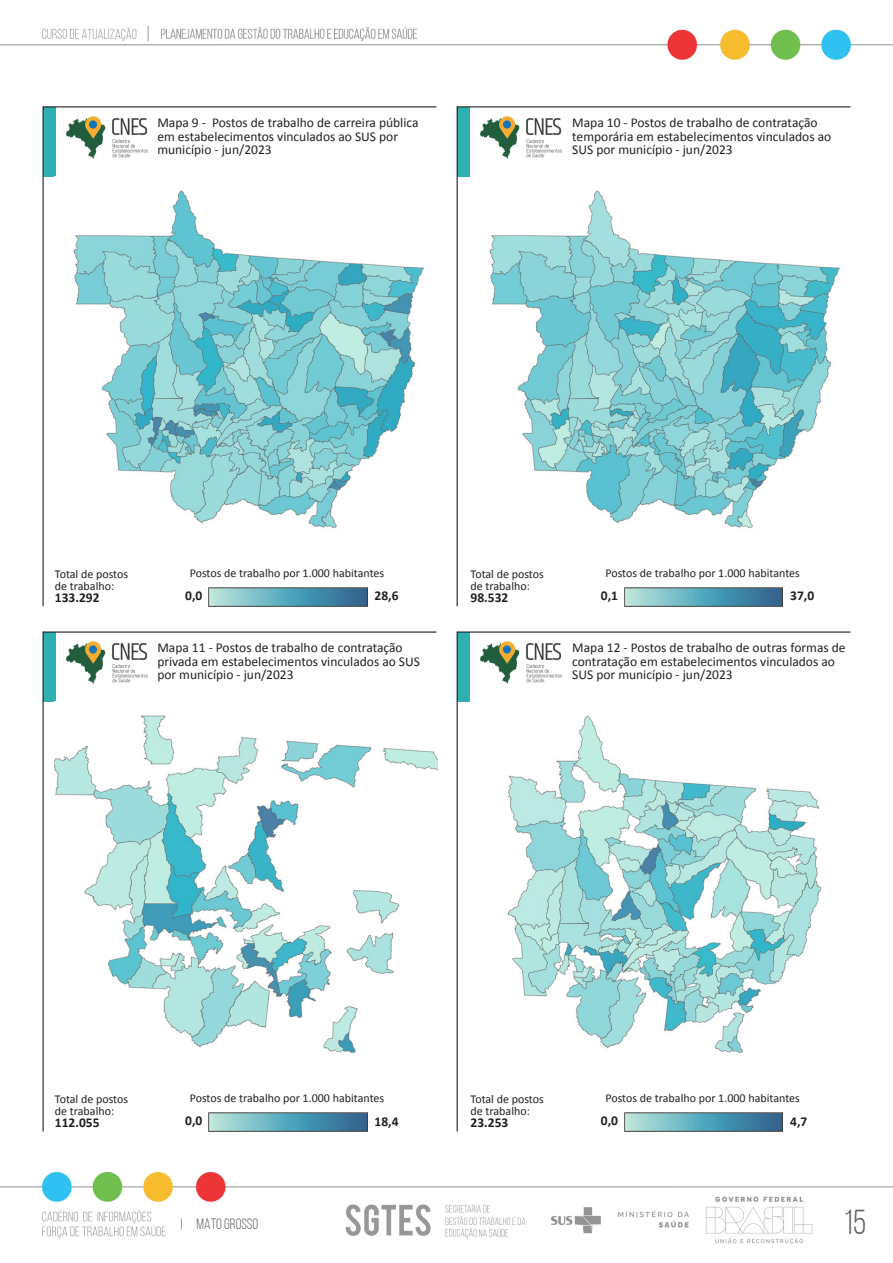
<style>
.page{position:relative;width:893px;height:1263px;background:#fff}
.page>*{position:absolute;margin:0;border:0;box-sizing:border-box;transform-origin:0 0}
.t1{font:34.5px "Bebas Neue";color:#636363}
.t2{font:15px "Bebas Neue";color:#636363}
.t3{font:13.5px/13.5px "Calibri";color:#231f20}
.t4{font:700 13.5px "Calibri";color:#231f20}
.t5{font:12px/12px "Calibri";color:#231f20}
</style>
<div class="page">
<img style="left:0;top:26px;width:893px;height:33px">
<img style="left:0;top:1172px;width:893px;height:73px">
<div style="left:43px;top:107px;width:12px;height:69px;background:#30afb1"></div>
<img style="left:66px;top:117px;width:82px;height:41px">
<hr style="left:43px;top:106px;width:393px;height:1px;background:#231f20">
<hr style="left:43px;top:106px;width:1px;height:500px;background:#231f20">
<div style="left:457px;top:107px;width:12px;height:69px;background:#30afb1"></div>
<img style="left:481px;top:117px;width:81px;height:41px">
<hr style="left:457px;top:106px;width:393px;height:1px;background:#231f20">
<hr style="left:457px;top:106px;width:1px;height:500px;background:#231f20">
<div style="left:43px;top:632px;width:12px;height:69px;background:#30afb1"></div>
<img style="left:66px;top:642px;width:82px;height:41px">
<hr style="left:43px;top:631px;width:393px;height:2px;background:#231f20">
<hr style="left:43px;top:631px;width:1px;height:500px;background:#231f20">
<div style="left:457px;top:632px;width:12px;height:69px;background:#30afb1"></div>
<img style="left:481px;top:642px;width:81px;height:41px">
<hr style="left:457px;top:631px;width:393px;height:2px;background:#231f20">
<hr style="left:457px;top:631px;width:1px;height:500px;background:#231f20">
<img style="left:73px;top:190px;width:351px;height:338px">
<img style="left:489px;top:190px;width:351px;height:338px">
<img style="left:209px;top:587px;width:158px;height:19px">
<img style="left:625px;top:587px;width:158px;height:19px">
<img style="left:55px;top:715px;width:383px;height:338px">
<img style="left:507px;top:715px;width:315px;height:338px">
<img style="left:209px;top:1112px;width:158px;height:19px">
<img style="left:625px;top:1112px;width:158px;height:19px">
<p class="t3" style="left:157px;top:116px;width:263px">Mapa 9 - Postos de trabalho de carreira pública em estabelecimentos vinculados ao SUS por município - jun/2023</p>
<p class="t3" style="left:572px;top:116px;width:261px">Mapa 10 - Postos de trabalho de contratação temporária em estabelecimentos vinculados ao<br>SUS por município - jun/2023</p>
<p class="t5" style="left:190px;top:567px;width:196px">Postos de trabalho por 1.000 habitantes</p>
<p class="t4" style="left:185px;top:586px;width:19px">0,0</p>
<p class="t5" style="left:605px;top:567px;width:196px">Postos de trabalho por 1.000 habitantes</p>
<p class="t4" style="left:601px;top:586px;width:19px">0,1</p>
<p class="t5" style="left:55px;top:567px;width:75px">Total de postos de trabalho:</p>
<p class="t4" style="left:55px;top:587px;width:46px">133.292</p>
<p class="t4" style="left:790px;top:586px;width:26px">37,0</p>
<p class="t5" style="left:471px;top:567px;width:75px">Total de postos de trabalho:</p>
<p class="t4" style="left:471px;top:587px;width:39px">98.532</p>
<p class="t4" style="left:374px;top:586px;width:26px">28,6</p>
<p class="t3" style="left:157px;top:641px;width:264px">Mapa 11 - Postos de trabalho de contratação privada em estabelecimentos vinculados ao SUS por município - jun/2023</p>
<p class="t3" style="left:572px;top:641px;width:275px">Mapa 12 - Postos de trabalho de outras formas de contratação em estabelecimentos vinculados ao<br>SUS por município - jun/2023</p>
<p class="t5" style="left:190px;top:1092px;width:196px">Postos de trabalho por 1.000 habitantes</p>
<p class="t4" style="left:185px;top:1111px;width:19px">0,0</p>
<p class="t5" style="left:605px;top:1092px;width:196px">Postos de trabalho por 1.000 habitantes</p>
<p class="t4" style="left:601px;top:1111px;width:19px">0,0</p>
<p class="t5" style="left:55px;top:1092px;width:75px">Total de postos de trabalho:</p>
<p class="t4" style="left:55px;top:1113px;width:46px">112.055</p>
<p class="t4" style="left:790px;top:1112px;width:19px">4,7</p>
<p class="t5" style="left:471px;top:1092px;width:75px">Total de postos de trabalho:</p>
<p class="t4" style="left:471px;top:1113px;width:39px">23.253</p>
<p class="t4" style="left:374px;top:1112px;width:26px">18,4</p>
<p class="t2" style="left:181px;top:1216px;width:79px">I MATO GROSSO</p>
<h1 class="t1" style="left:843px;top:1204px;width:24px">15</h1>
</div>
